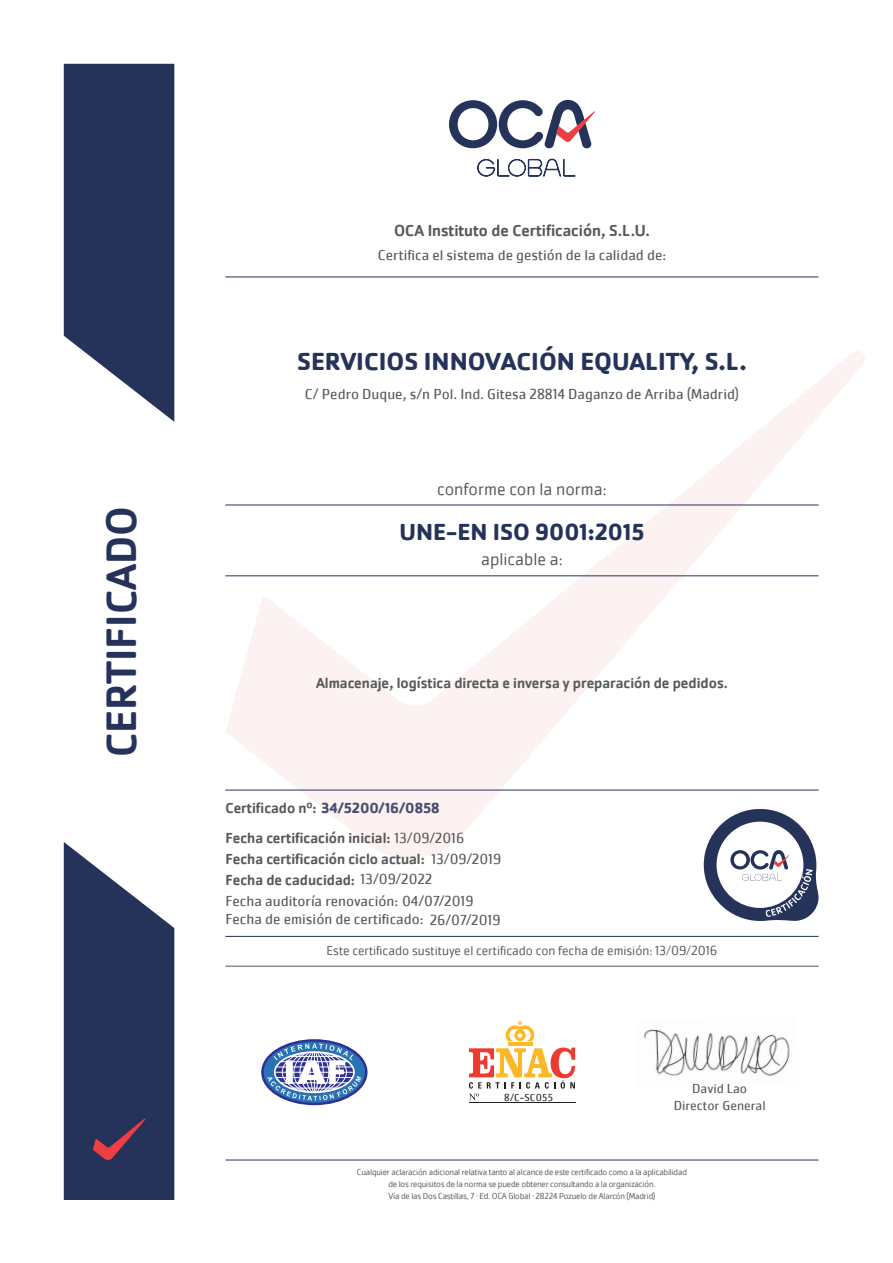
<style>
.page{position:relative;width:893px;height:1263px;background:#fff}
.page>*{position:absolute;margin:0;border:0;box-sizing:border-box;transform-origin:0 0}
.t1{font:500 43.95px "Cachet Pro";color:#25335a}
.t2{font:700 25.5px "Cachet Pro";color:#25335a}
.t3{font:700 24px "Cachet Pro";color:#25335a}
.t4{font:300 18px "Cachet Pro";color:#57585a}
.t5{font:500 16.5px "Cachet Pro";color:#57585a}
.t6{font:15px "Cachet Pro";color:#57585a}
.t7{font:500 15px "Cachet Pro";color:#57585a}
.t8{font:700 15px "Cachet Pro";color:#494e6e}
.t9{font:300 13.5px "Cachet Pro";color:#57585a}
.t10{font:13.5px "Cachet Pro";color:#57585a}
.t11{font:10.5px "Cachet Pro";letter-spacing:.025em;color:#231f20}
.t12{font:300 9px "Cachet Pro";letter-spacing:-.02em;color:#57585a}
.s1{font-weight:500;color:#57585a}
.s2{font-weight:400}
</style>
<div class="page">
<svg style="left:225px;top:351px;width:640px;height:507px"></svg>
<svg style="left:64px;top:64px;width:110px;height:358px;background:#3f4b6d"></svg>
<svg style="left:449px;top:100px;width:146px;height:48px"></svg>
<svg style="left:477px;top:159px;width:99px;height:18px"></svg>
<svg style="left:64px;top:842px;width:110px;height:358px;background:#414b6d"></svg>
<hr style="left:225px;top:277px;width:594px;height:1px;background:#25335a">
<hr style="left:508px;top:1042px;width:24px;height:4px;background:#fcb828">
<svg style="left:506px;top:1021px;width:28px;height:20px"></svg>
<hr style="left:469px;top:1102px;width:106px;height:1px;background:#231f20">
<svg style="left:469px;top:1047px;width:106px;height:53px"></svg>
<svg style="left:262px;top:1040px;width:104px;height:64px"></svg>
<div style="left:261px;top:1039px;width:106px;height:66px;border:2px solid #2e3092;border-radius:50%"></div>
<svg style="left:267px;top:1043px;width:94px;height:57px"></svg>
<hr style="left:225px;top:575px;width:594px;height:1px;background:#25335a">
<hr style="left:225px;top:505px;width:594px;height:1px;background:#25335a">
<hr style="left:225px;top:1160px;width:594px;height:1px;background:#25335a">
<img style="left:644px;top:1029px;width:146px;height:47px">
<hr style="left:225px;top:790px;width:594px;height:1px;background:#25335a">
<hr style="left:225px;top:936px;width:594px;height:1px;background:#25335a">
<svg style="left:704px;top:809px;width:115px;height:112px"></svg>
<hr style="left:225px;top:966px;width:594px;height:1px;background:#57585a">
<p class="t1" style="left:96px;top:757px;width:253px;rotate:-90deg">CERTIFICADO</p>
<p class="t5" style="left:394px;top:221px;width:257px">OCA Instituto de Certificación, S.L.U.</p>
<p class="t6" style="left:378px;top:246px;width:290px">Certifica el sistema de gestión de la calidad de:</p>
<p class="t2" style="left:297px;top:345px;width:451px">SERVICIOS INNOVACIÓN EQUALITY, S.L.</p>
<p class="t6" style="left:305px;top:385px;width:436px">C/ Pedro Duque, s/n Pol. Ind. Gitesa 28814 Daganzo de Arriba (Madrid)</p>
<p class="t4" style="left:437px;top:479px;width:171px">conforme con la norma:</p>
<p class="t3" style="left:399px;top:517px;width:246px">UNE-EN ISO 9001:2015</p>
<p class="t4" style="left:481px;top:549px;width:83px">aplicable a:</p>
<p class="t7" style="left:316px;top:675px;width:413px">Almacenaje, logística directa e inversa y preparación de pedidos.</p>
<p class="t8" style="left:225px;top:798px;width:216px"><span class="s1">Certificado nº:</span> 34/5200/16/0858</p>
<p class="t7" style="left:225px;top:829px;width:240px">Fecha certificación inicial: <span class="s2">13/09/2016</span></p>
<p class="t7" style="left:225px;top:850px;width:277px">Fecha certificación ciclo actual: <span class="s2">13/09/2019</span></p>
<p class="t7" style="left:225px;top:871px;width:209px">Fecha de caducidad: <span class="s2">13/09/2022</span></p>
<p class="t6" style="left:225px;top:892px;width:250px">Fecha auditoría renovación: 04/07/2019</p>
<p class="t6" style="left:225px;top:910px;width:277px">Fecha de emisión de certificado: 26/07/2019</p>
<p class="t9" style="left:327px;top:943px;width:392px">Este certificado sustituye el certificado con fecha de emisión: 13/09/2016</p>
<p class="t11" style="left:504px;top:1091px;width:50px">8/C-SC055</p>
<p class="t10" style="left:692px;top:1080px;width:56px">David Lao</p>
<p class="t10" style="left:674px;top:1097px;width:93px">Director General</p>
<p class="t12" style="left:357px;top:1166px;width:332px">Cualquier aclaración adicional relativa tanto al alcance de este certificado como a la aplicabilidad</p>
<p class="t12" style="left:388px;top:1178px;width:269px">de los requisitos de la norma se puede obtener consultando a la organización.</p>
<p class="t12" style="left:388px;top:1190px;width:268px">Vía de las Dos Castillas, 7 · Ed. OCA Global · 28224 Pozuelo de Alarcón (Madrid)</p>
</div>
